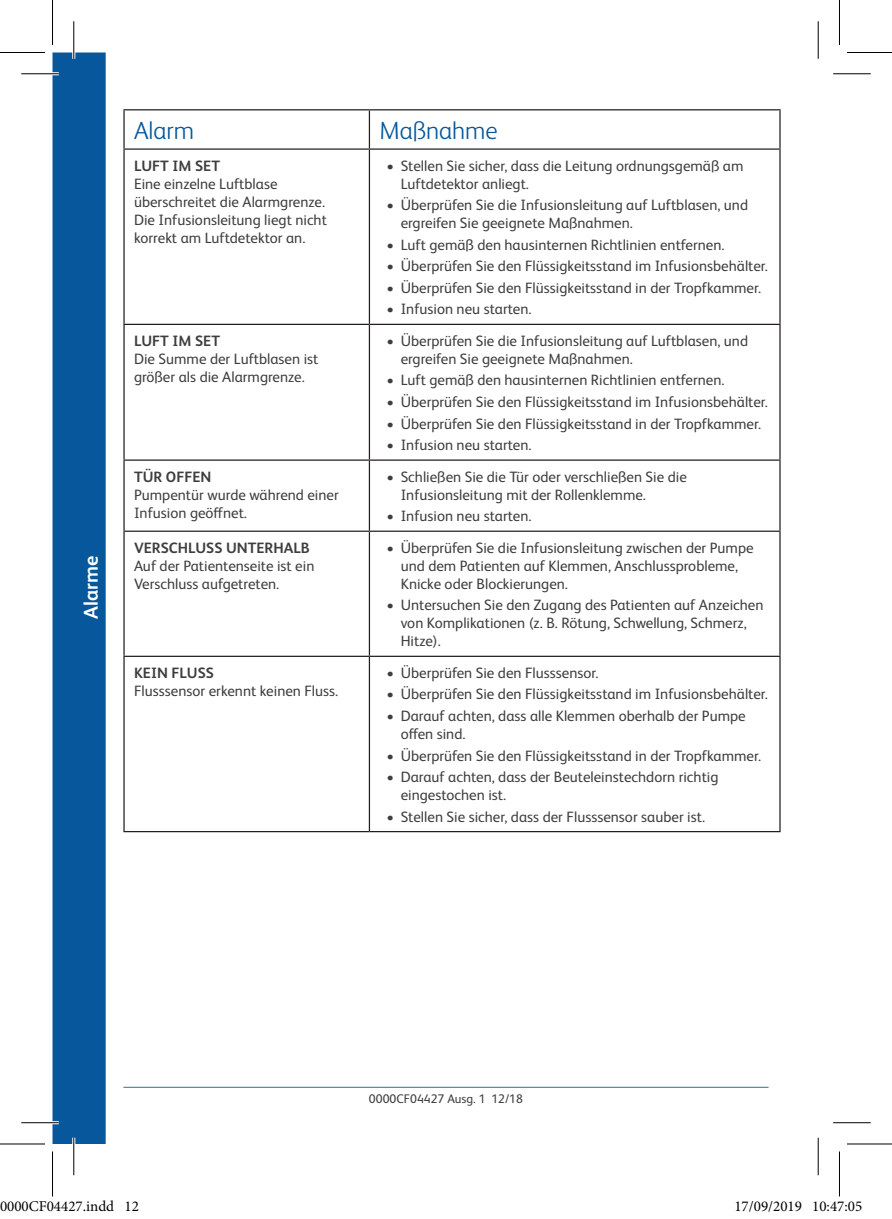
<style>
.page{position:relative;width:892px;height:1219px;background:#fff}
.page>*{position:absolute;margin:0;border:0;box-sizing:border-box;transform-origin:0 0}
.Sub_Heading{font:300 25px "FS Albert Pro";color:#06579c}
.Tab_Title{font:700 20px "FS Albert Pro";color:#fff}
.t1{font:15px/18px "FS Albert Pro";color:#3e3e3f}
.t2{font:700 15px "FS Albert Pro";color:#3e3e3f}
.t3{font:15px "Minion Pro";color:#000}
.t4{font:12.5px "FS Albert Pro";color:#3e3e3f}
</style>
<div class="page">
<hr style="left:123px;top:1087px;width:645px;height:1px;background:#386e8f">
<div style="left:52px;top:52px;width:54px;height:1092px;background:#06579c"></div>
<hr style="left:123px;top:150px;width:2px;height:174px;background:#231f20">
<hr style="left:369px;top:150px;width:1px;height:174px;background:#231f20">
<hr style="left:779px;top:150px;width:1px;height:174px;background:#231f20">
<hr style="left:123px;top:324px;width:246px;height:1px;background:#231f20">
<hr style="left:123px;top:325px;width:2px;height:134px;background:#231f20">
<hr style="left:369px;top:324px;width:411px;height:1px;background:#231f20">
<hr style="left:369px;top:325px;width:1px;height:134px;background:#231f20">
<hr style="left:779px;top:325px;width:1px;height:134px;background:#231f20">
<hr style="left:123px;top:459px;width:246px;height:2px;background:#231f20">
<hr style="left:123px;top:461px;width:2px;height:70px;background:#231f20">
<hr style="left:369px;top:459px;width:411px;height:2px;background:#231f20">
<hr style="left:369px;top:461px;width:1px;height:70px;background:#231f20">
<hr style="left:779px;top:461px;width:1px;height:70px;background:#231f20">
<hr style="left:123px;top:531px;width:246px;height:1px;background:#231f20">
<hr style="left:123px;top:532px;width:2px;height:124px;background:#231f20">
<hr style="left:369px;top:531px;width:411px;height:1px;background:#231f20">
<hr style="left:369px;top:532px;width:1px;height:124px;background:#231f20">
<hr style="left:779px;top:532px;width:1px;height:124px;background:#231f20">
<hr style="left:123px;top:656px;width:246px;height:1px;background:#231f20">
<hr style="left:123px;top:657px;width:2px;height:174px;background:#231f20">
<hr style="left:369px;top:656px;width:411px;height:1px;background:#231f20">
<hr style="left:369px;top:657px;width:1px;height:174px;background:#231f20">
<hr style="left:779px;top:657px;width:1px;height:174px;background:#231f20">
<hr style="left:123px;top:831px;width:246px;height:1px;background:#231f20">
<hr style="left:369px;top:831px;width:411px;height:1px;background:#231f20">
<hr style="left:123px;top:109px;width:246px;height:1px;background:#231f20">
<hr style="left:123px;top:110px;width:2px;height:38px;background:#231f20">
<hr style="left:369px;top:109px;width:411px;height:1px;background:#231f20">
<hr style="left:369px;top:110px;width:1px;height:38px;background:#231f20">
<hr style="left:779px;top:110px;width:1px;height:38px;background:#231f20">
<hr style="left:123px;top:148px;width:246px;height:2px;background:#231f20">
<hr style="left:369px;top:148px;width:411px;height:2px;background:#231f20">
<hr style="left:21px;top:72px;width:38px;height:3px;background:#fff">
<hr style="left:21px;top:1121px;width:38px;height:3px;background:#fff">
<hr style="left:72px;top:21px;width:3px;height:38px;background:#fff">
<hr style="left:72px;top:1138px;width:3px;height:37px;background:#fff">
<hr style="left:21px;top:73px;width:38px;height:1px;background:#000">
<hr style="left:833px;top:73px;width:37px;height:1px;background:#000">
<hr style="left:21px;top:1122px;width:38px;height:1px;background:#000">
<hr style="left:833px;top:1122px;width:37px;height:1px;background:#000">
<hr style="left:73px;top:21px;width:1px;height:38px;background:#000">
<hr style="left:73px;top:1138px;width:1px;height:37px;background:#000">
<hr style="left:817px;top:21px;width:1px;height:38px;background:#000">
<hr style="left:817px;top:1138px;width:1px;height:37px;background:#000">
<hr style="left:0;top:52px;width:45px;height:1px;background:#000">
<hr style="left:847px;top:52px;width:45px;height:1px;background:#000">
<hr style="left:0;top:1143px;width:45px;height:1px;background:#000">
<hr style="left:847px;top:1143px;width:45px;height:1px;background:#000">
<hr style="left:52px;top:0;width:1px;height:45px;background:#000">
<hr style="left:52px;top:1151px;width:1px;height:45px;background:#000">
<hr style="left:839px;top:0;width:1px;height:45px;background:#000">
<hr style="left:839px;top:1151px;width:1px;height:45px;background:#000">
<div style="left:0;top:1201px;width:7px;height:11px;border:1px solid #fff;border-radius:50%"></div>
<div style="left:1px;top:1202px;width:5px;height:10px;border:1px solid #fff;border-radius:50%"></div>
<div style="left:7px;top:1201px;width:7px;height:11px;border:1px solid #fff;border-radius:50%"></div>
<div style="left:9px;top:1202px;width:4px;height:10px;border:1px solid #fff;border-radius:50%"></div>
<div style="left:14px;top:1201px;width:8px;height:11px;border:1px solid #fff;border-radius:50%"></div>
<div style="left:16px;top:1202px;width:4px;height:10px;border:1px solid #fff;border-radius:50%"></div>
<div style="left:22px;top:1201px;width:7px;height:11px;border:1px solid #fff;border-radius:50%"></div>
<div style="left:23px;top:1202px;width:4px;height:10px;border:1px solid #fff;border-radius:50%"></div>
<div style="left:47px;top:1201px;width:7px;height:11px;border:1px solid #fff;border-radius:50%"></div>
<div style="left:48px;top:1202px;width:5px;height:10px;border:1px solid #fff;border-radius:50%"></div>
<div style="left:754px;top:1201px;width:7px;height:11px;border:1px solid #fff;border-radius:50%"></div>
<div style="left:755px;top:1202px;width:4px;height:10px;border:1px solid #fff;border-radius:50%"></div>
<div style="left:780px;top:1201px;width:7px;height:11px;border:1px solid #fff;border-radius:50%"></div>
<div style="left:781px;top:1202px;width:5px;height:10px;border:1px solid #fff;border-radius:50%"></div>
<div style="left:819px;top:1201px;width:7px;height:11px;border:1px solid #fff;border-radius:50%"></div>
<div style="left:820px;top:1202px;width:5px;height:10px;border:1px solid #fff;border-radius:50%"></div>
<div style="left:848px;top:1201px;width:7px;height:11px;border:1px solid #fff;border-radius:50%"></div>
<div style="left:849px;top:1202px;width:4px;height:10px;border:1px solid #fff;border-radius:50%"></div>
<p class="Sub_Heading" style="left:134px;top:113px;width:62px">Alarm</p>
<p class="Sub_Heading" style="left:379px;top:113px;width:120px">Maßnahme</p>
<p class="t2" style="left:134px;top:155px;width:87px">LUFT IM SET</p>
<p class="t1" style="left:134px;top:173px;width:192px">Eine einzelne Luftblase überschreitet die Alarmgrenze.</p>
<p class="t1" style="left:134px;top:209px;width:194px">Die Infusionsleitung liegt nicht korrekt am Luftdetektor an.</p>
<p class="t1" style="left:401px;top:155px;width:344px;text-indent:-14px">• Stellen Sie sicher, dass die Leitung ordnungsgemäß am<br>Luftdetektor anliegt.</p>
<p class="t1" style="left:401px;top:195px;width:349px;text-indent:-14px">• Überprüfen Sie die Infusionsleitung auf Luftblasen, und ergreifen Sie geeignete Maßnahmen.</p>
<p class="t1" style="left:386px;top:234px;width:339px">• Luft gemäß den hausinternen Richtlinien entfernen.</p>
<p class="t1" style="left:386px;top:256px;width:383px">• Überprüfen Sie den Flüssigkeitsstand im Infusionsbehälter.</p>
<p class="t1" style="left:386px;top:278px;width:376px">• Überprüfen Sie den Flüssigkeitsstand in der Tropfkammer.</p>
<p class="t1" style="left:386px;top:299px;width:146px">• Infusion neu starten.</p>
<p class="Tab_Title" style="left:77px;top:619px;width:65px;rotate:-90deg">Alarme</p>
<p class="t2" style="left:134px;top:330px;width:87px">LUFT IM SET</p>
<p class="t1" style="left:134px;top:349px;width:186px">Die Summe der Luftblasen ist größer als die Alarmgrenze.</p>
<p class="t2" style="left:134px;top:466px;width:79px">TÜR OFFEN</p>
<p class="t1" style="left:134px;top:484px;width:206px">Pumpentür wurde während einer<br>Infusion geöffnet.</p>
<p class="t2" style="left:134px;top:537px;width:177px">VERSCHLUSS UNTERHALB</p>
<p class="t1" style="left:134px;top:555px;width:182px">Auf der Patientenseite ist ein<br>Verschluss aufgetreten.</p>
<p class="t2" style="left:134px;top:662px;width:81px">KEIN FLUSS</p>
<p class="t1" style="left:134px;top:681px;width:206px">Flusssensor erkennt keinen Fluss.</p>
<p class="t1" style="left:401px;top:331px;width:349px;text-indent:-14px">• Überprüfen Sie die Infusionsleitung auf Luftblasen, und ergreifen Sie geeignete Maßnahmen.</p>
<p class="t1" style="left:386px;top:370px;width:339px">• Luft gemäß den hausinternen Richtlinien entfernen.</p>
<p class="t1" style="left:386px;top:392px;width:383px">• Überprüfen Sie den Flüssigkeitsstand im Infusionsbehälter.</p>
<p class="t1" style="left:386px;top:413px;width:376px">• Überprüfen Sie den Flüssigkeitsstand in der Tropfkammer.</p>
<p class="t1" style="left:386px;top:435px;width:146px">• Infusion neu starten.</p>
<p class="t1" style="left:401px;top:466px;width:288px;text-indent:-14px">• Schließen Sie die Tür oder verschließen Sie die<br>Infusionsleitung mit der Rollenklemme.</p>
<p class="t1" style="left:386px;top:506px;width:146px">• Infusion neu starten.</p>
<p class="t1" style="left:401px;top:537px;width:354px;text-indent:-14px">• Überprüfen Sie die Infusionsleitung zwischen der Pumpe und dem Patienten auf Klemmen, Anschlussprobleme,<br>Knicke oder Blockierungen.</p>
<p class="t1" style="left:401px;top:595px;width:364px;text-indent:-14px">• Untersuchen Sie den Zugang des Patienten auf Anzeichen von Komplikationen (z. B. Rötung, Schwellung, Schmerz,<br>Hitze).</p>
<p class="t1" style="left:386px;top:663px;width:214px">• Überprüfen Sie den Flusssensor.</p>
<p class="t1" style="left:386px;top:684px;width:383px">• Überprüfen Sie den Flüssigkeitsstand im Infusionsbehälter.</p>
<p class="t1" style="left:401px;top:706px;width:346px;text-indent:-14px">• Darauf achten, dass alle Klemmen oberhalb der Pumpe offen sind.</p>
<p class="t1" style="left:386px;top:745px;width:376px">• Überprüfen Sie den Flüssigkeitsstand in der Tropfkammer.</p>
<p class="t1" style="left:401px;top:767px;width:319px;text-indent:-14px">• Darauf achten, dass der Beuteleinstechdorn richtig eingestochen ist.</p>
<p class="t1" style="left:386px;top:806px;width:320px">• Stellen Sie sicher, dass der Flusssensor sauber ist.</p>
<p class="t4" style="left:369px;top:1090px;width:156px">0000CF04427 Ausg. 1 12/18</p>
<p class="t3" style="left:0;top:1197px;width:140px">0000CF04427.indd 12</p>
<p class="t3" style="left:734px;top:1197px;width:129px">17/09/2019 10:47:05</p>
</div>
